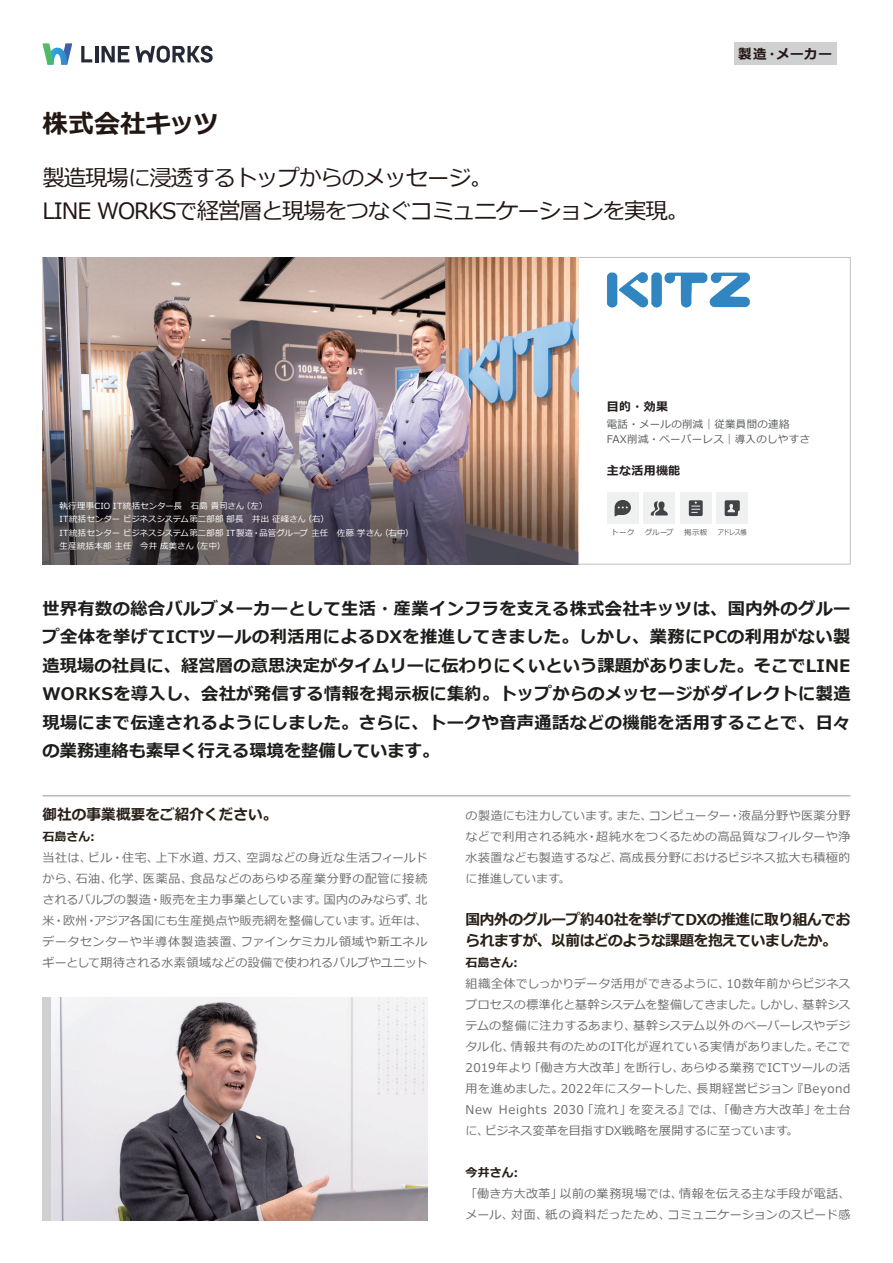
<style>
.page{position:relative;width:893px;height:1263px;background:#fff}
.page>*{position:absolute;margin:0;border:0;box-sizing:border-box;transform-origin:0 0}
.t1{font:700 25.5px "Meiryo";color:#221713}
.t2{font:22.5px/33px "Meiryo";letter-spacing:-.05em;color:#221713}
.t3{font:700 17.25px/28.5px "Meiryo";color:#1d1d1a;text-align:justify}
.t4{font:700 15px/21px "Meiryo";letter-spacing:-.025em;color:#292018}
.t5{font:700 15px "Meiryo";letter-spacing:.01em;color:#292018}
.t6{font:700 13.5px "Meiryo";letter-spacing:.045em;color:#221713}
.t7{font:12px/21px "Meiryo";letter-spacing:.02em;color:#6b6c6f}
.t8{font:12px/21px "Meiryo";color:#6b6c6f}
.t9{font:12px "Meiryo";letter-spacing:.05em;color:#6b6c6f}
.t10{font:700 12px "Meiryo";letter-spacing:-.005em;color:#292018}
.t11{font:12px "Meiryo";letter-spacing:.045em;color:#6b6c6f}
.t12{font:12px "Meiryo";letter-spacing:.04em;color:#6b6c6f}
.t13{font:700 12px "Meiryo";letter-spacing:.025em;color:#231d1c}
.t14{font:12px "Meiryo";letter-spacing:.06em;color:#6b6c6f}
.t15{font:12px "Meiryo";letter-spacing:-.025em;color:#6b6c6f}
.t16{font:10.5px/15px "Meiryo";letter-spacing:.025em;color:#585b5c}
.t17{font:8.4px/13.5px "Meiryo";letter-spacing:.02em;color:#fff}
.t18{font:7.5px "Meiryo";letter-spacing:.005em;color:#585b5c}
.t19{font:7.5px "Meiryo";letter-spacing:.005em;color:#585b5c;scale:.8 1}
</style>
<div class="page">
<svg style="left:42px;top:43px;width:30px;height:22px"></svg>
<svg style="left:81px;top:46px;width:11px;height:16px"></svg>
<hr style="left:95px;top:46px;width:4px;height:16px;background:#232936">
<svg style="left:102px;top:46px;width:27px;height:16px"></svg>
<svg style="left:135px;top:46px;width:78px;height:17px"></svg>
<img style="left:43px;top:257px;width:535px;height:105px">
<img style="left:607px;top:272px;width:143px;height:36px">
<hr style="left:43px;top:795px;width:807px;height:1px;background:#97989c">
<div style="left:734px;top:43px;width:102px;height:22px;background:#cfd0d1"></div>
<div style="left:43px;top:997px;width:384px;height:223px;background:#cfd0d1"></div>
<img style="left:52px;top:997px;width:375px;height:223px">
<div style="left:607px;top:492px;width:32px;height:32px;background:#eff0f0"></div>
<svg style="left:615px;top:500px;width:16px;height:16px"></svg>
<div style="left:643px;top:492px;width:32px;height:32px;background:#eff0f0"></div>
<svg style="left:651px;top:501px;width:17px;height:14px"></svg>
<div style="left:680px;top:492px;width:32px;height:32px;background:#eff0f0"></div>
<svg style="left:689px;top:500px;width:14px;height:16px"></svg>
<div style="left:716px;top:492px;width:32px;height:32px;background:#eff0f0"></div>
<svg style="left:725px;top:500px;width:15px;height:16px"></svg>
<img style="left:43px;top:362px;width:535px;height:202px">
<h1 class="t1" style="left:43px;top:106px;width:178px">株式会社キッツ</h1>
<h2 class="t2" style="left:43px;top:162px;width:648px">製造現場に浸透するトップからのメッセージ。<br>LINE WORKSで経営層と現場をつなぐコミュニケーションを実現。</h2>
<p class="t6" style="left:738px;top:44px;width:42px">製造・</p>
<p class="t6" style="left:776px;top:44px;width:57px">メーカー</p>
<p class="t17" style="left:60px;top:499px;width:186px">執行理事CIO IT統括センター長　石島貴司さん</p>
<p class="t17" style="left:242px;top:499px;width:27px">（左(</p>
<p class="t17" style="left:60px;top:513px;width:248px">IT統括センタービジネスシステム第二部部部長　井出征峰さん</p>
<p class="t17" style="left:304px;top:513px;width:27px">（右(</p>
<p class="t17" style="left:192px;top:526px;width:192px;text-indent:-132px">IT統括センタービジネスシステム第二部部 IT製造・品管グループ主任　佐藤学さん（左中(</p>
<p class="t17" style="left:380px;top:526px;width:35px">（右中(</p>
<p class="t17" style="left:60px;top:540px;width:136px">生産統括本部主任　今井成美さん</p>
<p class="t13" style="left:607px;top:398px;width:63px">目的・効果</p>
<p class="t16" style="left:607px;top:418px;width:205px">電話・メールの削減｜従業員間の連絡<br>FAX削減・ペーパーレス｜導入のしやすさ</p>
<p class="t13" style="left:607px;top:462px;width:75px">主な活用機能</p>
<p class="t18" style="left:611px;top:527px;width:24px">トーク</p>
<p class="t18" style="left:645px;top:527px;width:30px">グループ</p>
<p class="t18" style="left:684px;top:527px;width:25px">掲示板</p>
<p class="t19" style="left:718px;top:527px;width:38px">アドレス帳</p>
<p class="t3" style="left:43px;top:595px;width:810px">世界有数の総合バルブメーカーとして生活・産業インフラを支える株式会社キッツは、国内外のグループ全体を挙げてICTツールの利活用によるDXを推進してきました。しかし、業務にPCの利用がない製造現場の社員に、経営層の意思決定がタイムリーに伝わりにくいという課題がありました。そこでLINE WORKSを導入し、会社が発信する情報を掲示板に集約。トップからのメッセージがダイレクトに製造現場にまで伝達されるようにしました。さらに、トークや音声通話などの機能を活用することで、日々の業務連絡も素早く行える環境を整備しています。</p>
<p class="t5" style="left:43px;top:804px;width:236px">御社の事業概要をご紹介ください。</p>
<p class="t10" style="left:43px;top:828px;width:54px">石島さん:</p>
<p class="t7" style="left:246px;top:848px;width:182px">空調などの身近な生活フィールド</p>
<p class="t7" style="left:88px;top:848px;width:73px">ビル・住宅、</p>
<p class="t7" style="left:213px;top:848px;width:37px">ガス、</p>
<p class="t7" style="left:156px;top:848px;width:62px">上下水道、</p>
<p class="t7" style="left:43px;top:848px;width:51px">当社は、</p>
<p class="t9" style="left:190px;top:871px;width:239px">食品などのあらゆる産業分野の配管に接続</p>
<p class="t7" style="left:109px;top:869px;width:39px">化学、</p>
<p class="t7" style="left:143px;top:869px;width:52px">医薬品、</p>
<p class="t7" style="left:76px;top:869px;width:39px">石油、</p>
<p class="t7" style="left:43px;top:869px;width:38px">から、</p>
<p class="t7" style="left:43px;top:890px;width:286px">されるバルブの製造・販売を主力事業としています。</p>
<p class="t7" style="left:324px;top:890px;width:97px">国内のみならず、</p>
<p class="t7" style="left:415px;top:890px;width:13px">北</p>
<p class="t8" style="left:94px;top:911px;width:289px">アジア各国にも生産拠点や販売網を整備しています。</p>
<p class="t7" style="left:43px;top:911px;width:47px">米・欧州</p>
<p class="t7" style="left:379px;top:911px;width:50px">近年は、</p>
<p class="t7" style="left:86px;top:911px;width:13px">・</p>
<p class="t7" style="left:43px;top:932px;width:386px">データセンターや半導体製造装置、<br>ギーとして期待される水素領域などの設備で使われるバルブやユニット</p>
<p class="t11" style="left:241px;top:934px;width:188px">ファインケミカル領域や新エネル</p>
<p class="t15" style="left:649px;top:808px;width:83px">コンピューター</p>
<p class="t7" style="left:586px;top:806px;width:266px;text-indent:-120px">の製造にも注力しています。<br>・超純水をつくるための高品質なフィルターや浄</p>
<p class="t7" style="left:739px;top:806px;width:113px">液晶分野や医薬分野</p>
<p class="t7" style="left:617px;top:806px;width:37px">また、</p>
<p class="t7" style="left:729px;top:806px;width:13px">・</p>
<p class="t7" style="left:466px;top:827px;width:124px">などで利用される純水</p>
<p class="t7" style="left:619px;top:848px;width:233px">高成長分野におけるビジネス拡大も積極的</p>
<p class="t8" style="left:466px;top:848px;width:159px">水装置なども製造するなど、に推進しています。</p>
<p class="t4" style="left:466px;top:910px;width:386px">国内外のグループ約40社を挙げてDXの推進に取り組んでおられますが、以前はどのような課題を抱えていましたか。</p>
<p class="t10" style="left:466px;top:954px;width:54px">石島さん:</p>
<p class="t7" style="left:727px;top:974px;width:125px">10数年前からビジネス</p>
<p class="t7" style="left:466px;top:974px;width:266px">組織全体でしっかりデータ活用ができるように、</p>
<p class="t8" style="left:633px;top:995px;width:219px;text-indent:-167px">プロセスの標準化と基幹システムを整備してきました。<br>基幹システム以外のペーパーレスやデジ</p>
<p class="t7" style="left:803px;top:995px;width:49px">基幹シス</p>
<p class="t7" style="left:759px;top:995px;width:48px">しかし、</p>
<p class="t7" style="left:466px;top:1016px;width:172px">テムの整備に注力するあまり、</p>
<p class="t7" style="left:511px;top:1037px;width:309px">情報共有のためのIT化が遅れている実情がありました。</p>
<p class="t7" style="left:466px;top:1037px;width:51px">タル化、</p>
<p class="t7" style="left:815px;top:1037px;width:37px">そこで</p>
<p class="t7" style="left:529px;top:1058px;width:99px">「働き方大改革」</p>
<p class="t7" style="left:681px;top:1058px;width:171px">あらゆる業務でICTツールの活</p>
<p class="t7" style="left:466px;top:1058px;width:68px">2019年より</p>
<p class="t7" style="left:624px;top:1058px;width:62px">を断行し、</p>
<p class="t7" style="left:696px;top:1079px;width:99px">長期経営ビジョン</p>
<p class="t7" style="left:466px;top:1079px;width:99px">用を進めました。</p>
<p class="t7" style="left:791px;top:1079px;width:61px">『Beyond</p>
<p class="t7" style="left:561px;top:1079px;width:140px">2022年にスタートした、</p>
<p class="t12" style="left:688px;top:1102px;width:130px">では、「働き方大改革」</p>
<p class="t7" style="left:582px;top:1100px;width:51px">「流れ」</p>
<p class="t7" style="left:629px;top:1100px;width:63px">を変える』</p>
<p class="t7" style="left:813px;top:1100px;width:38px">を土台</p>
<p class="t9" style="left:499px;top:1102px;width:49px">Heights</p>
<p class="t7" style="left:553px;top:1100px;width:32px">2030</p>
<p class="t8" style="left:485px;top:1100px;width:315px;text-indent:-19px">New<br>ビジネス変革を目指すDX戦略を展開するに至っています。</p>
<p class="t7" style="left:466px;top:1121px;width:25px">に、</p>
<p class="t10" style="left:466px;top:1164px;width:54px">今井さん:</p>
<p class="t7" style="left:679px;top:1184px;width:173px">情報を伝える主な手段が電話、</p>
<p class="t7" style="left:466px;top:1184px;width:98px">「働き方大改革」</p>
<p class="t7" style="left:560px;top:1184px;width:125px">以前の業務現場では、</p>
<p class="t7" style="left:668px;top:1205px;width:184px">コミュニケーションのスピード感</p>
<p class="t14" style="left:546px;top:1207px;width:127px">紙の資料だったため、</p>
<p class="t7" style="left:511px;top:1205px;width:39px">対面、</p>
<p class="t7" style="left:466px;top:1205px;width:50px">メール、</p>
</div>
